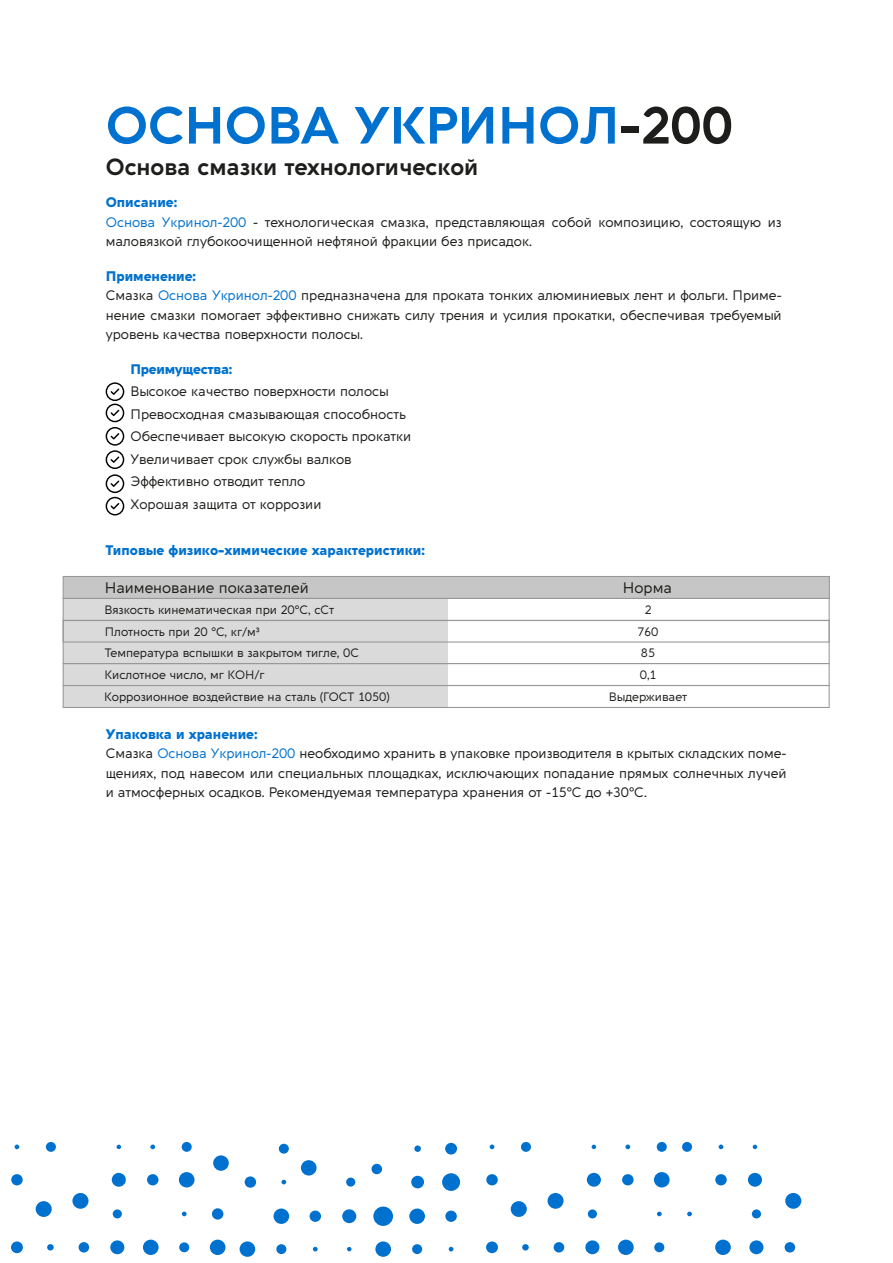
<style>
.page{position:relative;width:893px;height:1263px;background:#fff}
.page>*{position:absolute;margin:0;border:0;box-sizing:border-box;transform-origin:0 0}
.t1{font:700 51px "Aquawax Pro";color:#0071ce}
.t2{font:700 22.8px "Aquawax Pro";color:#1e1e1c}
.t3{font:15px "Aquawax Pro";color:#1d1d1b}
.t4{font:13.5px/19.5px "Aquawax Pro";color:#1d1d1b}
.t5{font:800 13.5px "Aquawax Pro";color:#0071ce}
.t6{font:800 13.5px "Aquawax Pro";letter-spacing:-.02em;color:#0071ce}
.t7{font:12px/21.6px "Aquawax Pro";color:#1d1d1b;text-align:center}
.s1{color:#1d1d1b}
.s2{font-weight:800;color:#0071ce}
.s3{color:#0071ce}
</style>
<div class="page">
<svg style="left:106px;top:382px;width:18px;height:133px"></svg>
<div style="left:63px;top:598px;width:385px;height:109px;background:#dadada"></div>
<div style="left:63px;top:576px;width:767px;height:23px;background:#c6c6c6;border:1px solid #999898"></div>
<div style="left:63px;top:663px;width:767px;height:23px;border:1px solid #999898"></div>
<div style="left:63px;top:685px;width:767px;height:23px;border:1px solid #999898"></div>
<div style="left:63px;top:598px;width:767px;height:23px;border:1px solid #999898"></div>
<div style="left:63px;top:620px;width:767px;height:22px;border:1px solid #999898"></div>
<div style="left:442px;top:1173px;width:18px;height:18px;background:#0071ce;border-radius:50%"></div>
<div style="left:411px;top:1176px;width:13px;height:12px;background:#0071ce;border-radius:50%"></div>
<div style="left:346px;top:1177px;width:9px;height:9px;background:#0071ce;border-radius:50%"></div>
<svg style="left:281px;top:1180px;width:5px;height:4px"></svg>
<div style="left:245px;top:1176px;width:11px;height:12px;background:#0071ce;border-radius:50%"></div>
<div style="left:445px;top:1143px;width:12px;height:11px;background:#0071ce;border-radius:50%"></div>
<div style="left:414px;top:1145px;width:7px;height:7px;background:#0071ce;border-radius:50%"></div>
<div style="left:371px;top:1164px;width:11px;height:10px;background:#0071ce;border-radius:50%"></div>
<div style="left:301px;top:1160px;width:16px;height:15px;background:#0071ce;border-radius:50%"></div>
<div style="left:279px;top:1144px;width:10px;height:9px;background:#0071ce;border-radius:50%"></div>
<svg style="left:15px;top:1144px;width:4px;height:5px"></svg>
<div style="left:11px;top:1174px;width:12px;height:11px;background:#0071ce;border-radius:50%"></div>
<div style="left:46px;top:1142px;width:10px;height:10px;background:#0071ce;border-radius:50%"></div>
<svg style="left:117px;top:1145px;width:4px;height:4px"></svg>
<div style="left:112px;top:1173px;width:14px;height:14px;background:#0071ce;border-radius:50%"></div>
<svg style="left:150px;top:1144px;width:5px;height:5px"></svg>
<div style="left:147px;top:1174px;width:11px;height:11px;background:#0071ce;border-radius:50%"></div>
<div style="left:182px;top:1142px;width:10px;height:10px;background:#0071ce;border-radius:50%"></div>
<div style="left:179px;top:1172px;width:16px;height:15px;background:#0071ce;border-radius:50%"></div>
<div style="left:213px;top:1155px;width:16px;height:16px;background:#0071ce;border-radius:50%"></div>
<div style="left:72px;top:1193px;width:16px;height:16px;background:#0071ce;border-radius:50%"></div>
<div style="left:36px;top:1201px;width:16px;height:16px;background:#0071ce;border-radius:50%"></div>
<div style="left:113px;top:1209px;width:9px;height:9px;background:#0071ce;border-radius:50%"></div>
<svg style="left:182px;top:1211px;width:5px;height:5px"></svg>
<div style="left:212px;top:1208px;width:11px;height:11px;background:#0071ce;border-radius:50%"></div>
<div style="left:11px;top:1241px;width:12px;height:12px;background:#0071ce;border-radius:50%"></div>
<div style="left:47px;top:1244px;width:7px;height:6px;background:#0071ce;border-radius:50%"></div>
<div style="left:79px;top:1242px;width:10px;height:10px;background:#0071ce;border-radius:50%"></div>
<div style="left:110px;top:1240px;width:14px;height:14px;background:#0071ce;border-radius:50%"></div>
<div style="left:143px;top:1239px;width:16px;height:16px;background:#0071ce;border-radius:50%"></div>
<div style="left:179px;top:1242px;width:10px;height:10px;background:#0071ce;border-radius:50%"></div>
<div style="left:210px;top:1239px;width:15px;height:16px;background:#0071ce;border-radius:50%"></div>
<svg style="left:449px;top:1247px;width:4px;height:4px"></svg>
<div style="left:445px;top:1210px;width:12px;height:12px;background:#0071ce;border-radius:50%"></div>
<div style="left:412px;top:1244px;width:10px;height:10px;background:#0071ce;border-radius:50%"></div>
<div style="left:409px;top:1208px;width:16px;height:16px;background:#0071ce;border-radius:50%"></div>
<div style="left:375px;top:1241px;width:16px;height:16px;background:#0071ce;border-radius:50%"></div>
<div style="left:373px;top:1206px;width:20px;height:20px;background:#0071ce;border-radius:50%"></div>
<svg style="left:347px;top:1247px;width:4px;height:4px"></svg>
<div style="left:342px;top:1209px;width:14px;height:14px;background:#0071ce;border-radius:50%"></div>
<svg style="left:313px;top:1247px;width:5px;height:4px"></svg>
<div style="left:310px;top:1210px;width:11px;height:12px;background:#0071ce;border-radius:50%"></div>
<div style="left:276px;top:1244px;width:10px;height:10px;background:#0071ce;border-radius:50%"></div>
<div style="left:274px;top:1208px;width:15px;height:16px;background:#0071ce;border-radius:50%"></div>
<div style="left:240px;top:1241px;width:15px;height:16px;background:#0071ce;border-radius:50%"></div>
<svg style="left:490px;top:1144px;width:4px;height:5px"></svg>
<div style="left:486px;top:1174px;width:12px;height:11px;background:#0071ce;border-radius:50%"></div>
<div style="left:521px;top:1142px;width:10px;height:10px;background:#0071ce;border-radius:50%"></div>
<svg style="left:592px;top:1145px;width:4px;height:4px"></svg>
<div style="left:587px;top:1173px;width:14px;height:14px;background:#0071ce;border-radius:50%"></div>
<svg style="left:625px;top:1144px;width:5px;height:5px"></svg>
<div style="left:622px;top:1174px;width:12px;height:11px;background:#0071ce;border-radius:50%"></div>
<div style="left:657px;top:1142px;width:10px;height:10px;background:#0071ce;border-radius:50%"></div>
<div style="left:654px;top:1172px;width:16px;height:15px;background:#0071ce;border-radius:50%"></div>
<div style="left:547px;top:1193px;width:17px;height:16px;background:#0071ce;border-radius:50%"></div>
<div style="left:511px;top:1201px;width:16px;height:16px;background:#0071ce;border-radius:50%"></div>
<div style="left:588px;top:1209px;width:9px;height:9px;background:#0071ce;border-radius:50%"></div>
<svg style="left:657px;top:1211px;width:5px;height:5px"></svg>
<div style="left:486px;top:1241px;width:12px;height:12px;background:#0071ce;border-radius:50%"></div>
<div style="left:522px;top:1244px;width:7px;height:6px;background:#0071ce;border-radius:50%"></div>
<div style="left:554px;top:1242px;width:10px;height:10px;background:#0071ce;border-radius:50%"></div>
<div style="left:585px;top:1240px;width:14px;height:14px;background:#0071ce;border-radius:50%"></div>
<div style="left:618px;top:1239px;width:16px;height:16px;background:#0071ce;border-radius:50%"></div>
<div style="left:654px;top:1242px;width:10px;height:10px;background:#0071ce;border-radius:50%"></div>
<svg style="left:753px;top:1145px;width:4px;height:4px"></svg>
<div style="left:748px;top:1173px;width:14px;height:14px;background:#0071ce;border-radius:50%"></div>
<svg style="left:719px;top:1144px;width:4px;height:5px"></svg>
<div style="left:715px;top:1174px;width:12px;height:11px;background:#0071ce;border-radius:50%"></div>
<div style="left:682px;top:1142px;width:10px;height:10px;background:#0071ce;border-radius:50%"></div>
<div style="left:785px;top:1193px;width:16px;height:16px;background:#0071ce;border-radius:50%"></div>
<div style="left:752px;top:1209px;width:9px;height:9px;background:#0071ce;border-radius:50%"></div>
<svg style="left:687px;top:1211px;width:5px;height:5px"></svg>
<div style="left:785px;top:1242px;width:10px;height:10px;background:#0071ce;border-radius:50%"></div>
<div style="left:749px;top:1240px;width:14px;height:14px;background:#0071ce;border-radius:50%"></div>
<div style="left:715px;top:1239px;width:16px;height:16px;background:#0071ce;border-radius:50%"></div>
<h1 class="t1" style="left:106px;top:87px;width:629px">ОСНОВА УКРИНОЛ<span class="s1">-200</span></h1>
<h2 class="t2" style="left:106px;top:150px;width:374px">Основа смазки технологической</h2>
<p class="t4" style="left:106px;top:192px;width:677px"><span class="s2">Описание:<br></span><span class="s3">Основа Укринол-200</span> - технологическая смазка, представляющая собой композицию, состоящую из маловязкой глубокоочищенной нефтяной фракции без присадок.</p>
<p class="t4" style="left:106px;top:265px;width:677px"><span class="s2">Применение:<br></span>Смазка <span class="s3">Основа Укринол-200</span> предназначена для проката тонких алюминиевых лент и фольги. Приме&shy;нение смазки помогает эффективно снижать силу трения и усилия прокатки, обеспечивая требуемый уровень качества поверхности полосы.</p>
<p class="t6" style="left:131px;top:359px;width:103px">Преимущества:</p>
<p class="t4" style="left:131px;top:379px;width:282px;line-height:22.5px">Высокое качество поверхности полосы Превосходная смазывающая способность Обеспечивает высокую скорость прокатки Увеличивает срок службы валков Эффективно отводит тепло<br>Хорошая защита от коррозии</p>
<p class="t5" style="left:106px;top:540px;width:321px">Типовые физико-химические характеристики:</p>
<p class="t3" style="left:105px;top:577px;width:206px">Наименование показателей</p>
<p class="t3" style="left:623px;top:577px;width:51px">Норма</p>
<p class="t7" style="left:105px;top:598px;width:231px">Вязкость кинематическая при 20°С, сСт</p>
<p class="t7" style="left:638px;top:598px;width:22px">2<br>760</p>
<p class="t7" style="left:105px;top:620px;width:156px">Плотность при 20 °С, кг/м3</p>
<p class="t7" style="left:105px;top:641px;width:256px">Температура вспышки в закрытом тигле, 0С</p>
<p class="t7" style="left:641px;top:641px;width:16px">85</p>
<p class="t7" style="left:105px;top:663px;width:162px">Кислотное число, мг КОН/г</p>
<p class="t7" style="left:640px;top:663px;width:18px">0,1</p>
<p class="t7" style="left:104px;top:685px;width:287px">Коррозионное воздействие на сталь (ГОСТ 1050)</p>
<p class="t7" style="left:609px;top:685px;width:80px">Выдерживает</p>
<p class="t4" style="left:106px;top:723px;width:682px"><span class="s2">Упаковка и хранение:<br></span>Смазка <span class="s3">Основа Укринол-200</span> необходимо хранить в упаковке производителя в крытых складских поме&shy;щениях, под навесом или специальных площадках, исключающих попадание прямых солнечных лучей и атмосферных осадков. Рекомендуемая температура хранения от -15°С до +30°С.</p>
</div>
